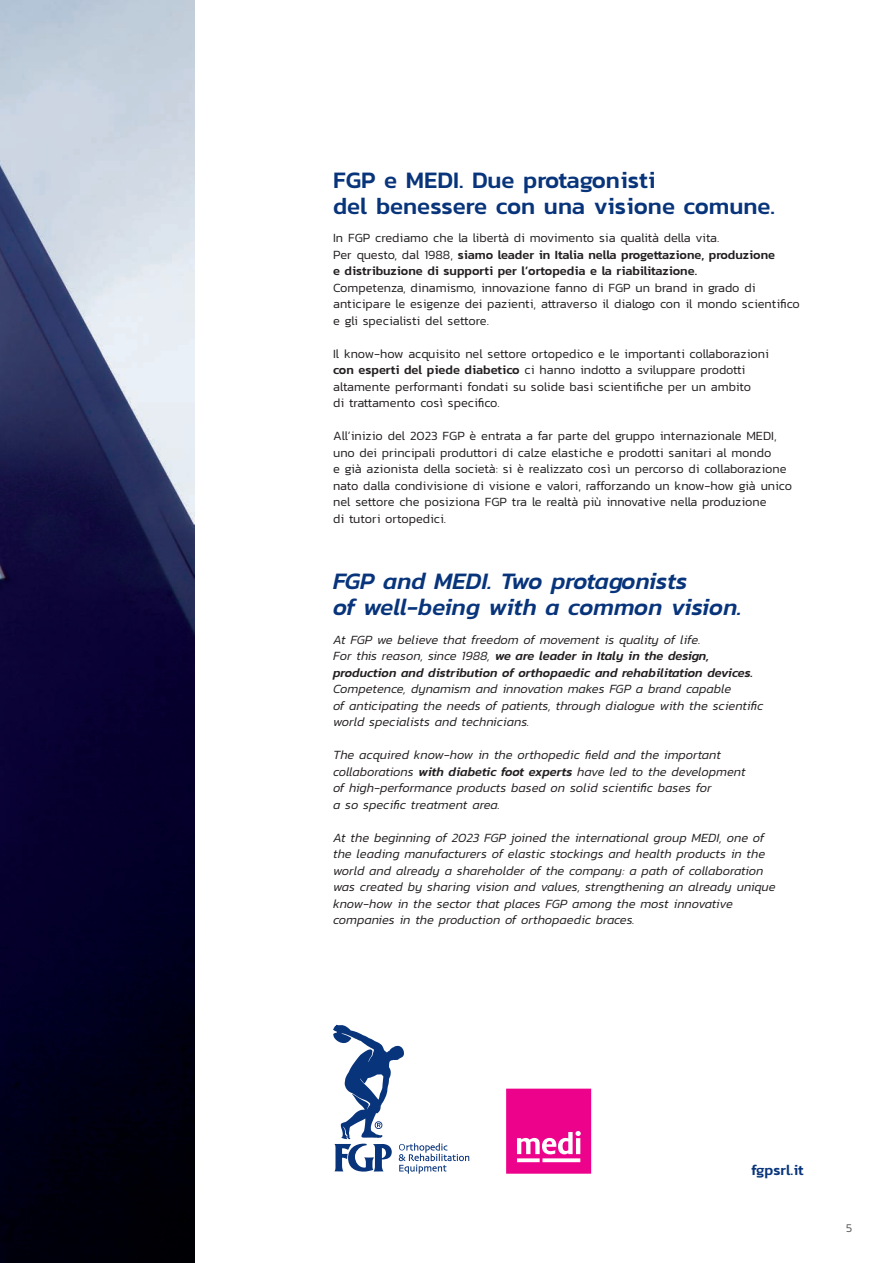
<style>
.page{position:relative;width:893px;height:1263px;background:#fff}
.page>*{position:absolute;margin:0;border:0;box-sizing:border-box;transform-origin:0 0}
.t1{font:500 24px/25.5px "Kanit";color:#08347b}
.t2{font:italic 500 24px/25.5px "Kanit";color:#08347b}
.t3{font:500 15px "Kanit";color:#08347b}
.t4{font:300 12.75px/16.5px "Kanit";color:#231f20}
.t5{font:italic 300 12.75px/16.5px "Kanit";color:#231f20}
.t6{font:500 12.75px/16.5px "Kanit";color:#231f20}
.t7{font:italic 500 12.75px/16.5px "Kanit";color:#231f20}
.t8{font:300 12px "Kanit";color:#57585a}
.s1{font-weight:300}
.s2{font-weight:500}
</style>
<div class="page">
<img style="left:0;top:0;width:194px;height:1263px">
<svg style="left:333px;top:1024px;width:136px;height:150px"></svg>
<svg style="left:506px;top:1089px;width:85px;height:85px;background:#ef229a"></svg>
<h1 class="t1" style="left:333px;top:167px;width:443px">FGP e MEDI. Due protagonisti<br>del benessere con una visione comune.</h1>
<p class="t6" style="left:333px;top:229px;width:444px"><span class="s1">In FGP crediamo che la libertà di movimento sia qualità della vita.<br>Per questo, dal 1988,</span> siamo leader in Italia nella progettazione, produzione e distribuzione di supporti per l’ortopedia e la riabilitazione.</p>
<p class="t4" style="left:333px;top:279px;width:468px">Competenza, dinamismo, innovazione fanno di FGP un brand in grado di anticipare le esigenze dei pazienti, attraverso il dialogo con il mondo scientifico e gli specialisti del settore.</p>
<p class="t4" style="left:333px;top:345px;width:437px">Il know-how acquisito nel settore ortopedico e le importanti collaborazioni <span class="s2">con esperti del piede diabetico</span> ci hanno indotto a sviluppare prodotti altamente performanti fondati su solide basi scientifiche per un ambito<br>di trattamento così specifico.</p>
<p class="t4" style="left:333px;top:428px;width:460px">All’inizio del 2023 FGP è entrata a far parte del gruppo internazionale MEDI, uno dei principali produttori di calze elastiche e prodotti sanitari al mondo<br>e già azionista della società: si è realizzato così un percorso di collaborazione nato dalla condivisione di visione e valori, rafforzando un know-how già unico nel settore che posiziona FGP tra le realtà più innovative nella produzione<br>di tutori ortopedici.</p>
<h1 class="t2" style="left:333px;top:568px;width:410px">FGP and MEDI. Two protagonists<br>of well-being with a common vision.</h1>
<p class="t7" style="left:333px;top:631px;width:421px"><span class="s1">At FGP we believe that freedom of movement is quality of life.<br>For this reason, since 1988,</span> we are leader in Italy in the design, production and distribution of orthopaedic and rehabilitation devices.</p>
<p class="t5" style="left:333px;top:680px;width:432px">Competence, dynamism and innovation makes FGP a brand capable<br>of anticipating the needs of patients, through dialogue with the scientific world specialists and technicians.</p>
<p class="t5" style="left:333px;top:746px;width:414px">The acquired know-how in the orthopedic field and the important collaborations <span class="s2">with diabetic foot experts</span> have led to the development of high-performance products based on solid scientific bases for<br>a so specific treatment area.</p>
<p class="t5" style="left:333px;top:829px;width:444px">At the beginning of 2023 FGP joined the international group MEDI, one of the leading manufacturers of elastic stockings and health products in the world and already a shareholder of the company: a path of collaboration was created by sharing vision and values, strengthening an already unique know-how in the sector that places FGP among the most innovative companies in the production of orthopaedic braces.</p>
<p class="t3" style="left:752px;top:1158px;width:54px">fgpsrl.it</p>
<p class="t8" style="left:846px;top:1219px;width:8px">5</p>
</div>
